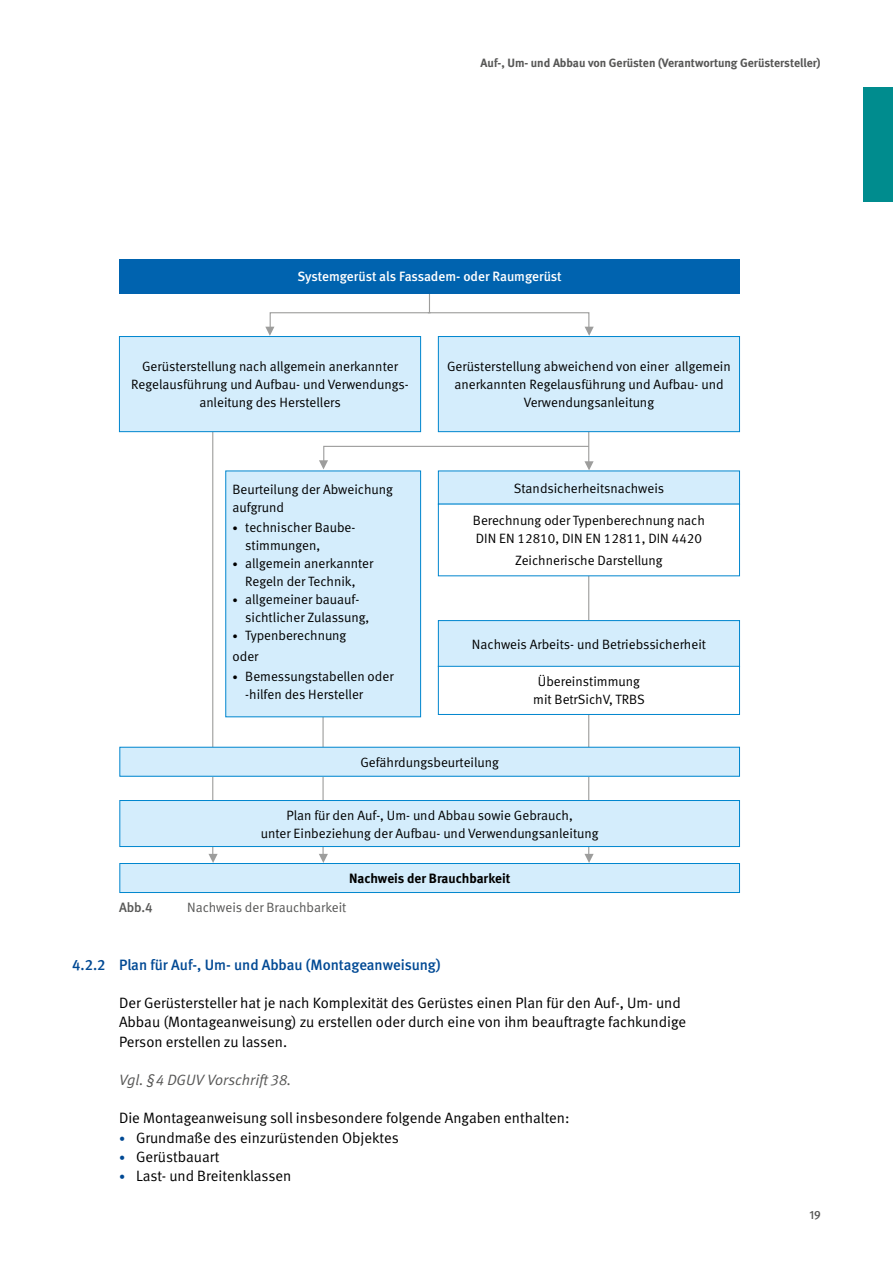
<style>
.page{position:relative;width:893px;height:1263px;background:#fff}
.page>*{position:absolute;margin:0;border:0;box-sizing:border-box;transform-origin:0 0}
.Fließtext_FT{font:15px/19.2px "DGUV Meta";color:#000}
.Überschriften_H3{font:500 15px "DGUV Meta";letter-spacing:-.005em;color:#004994}
.Fließtext_HW{font:italic 15px "DGUV Meta";color:#575756}
.Tabellen_und_Graphen_TI_zentriert{font:13.5px/18px "DGUV Meta";color:#000;text-align:center}
.Tabellen_und_Graphen_GT_weiß{font:500 13.5px "DGUV Meta";letter-spacing:-.005em;color:#fff}
.Tabellen_und_Graphen_TI{font:13.5px/18px "DGUV Meta";color:#000}
.t1{font:13.5px "DGUV Meta";color:#575756}
.Tabellen_und_Graphen_TI_zentriert-2{font:700 13.5px "DGUV Meta";color:#000}
.t2{font:500 13.5px "DGUV Meta";color:#575756}
.t3{font:700 12px "DGUV Meta";color:#575756}
.t4{font:500 12px "DGUV Meta";color:#575756}
.s1{font-size:10.5px}
.s2{font-size:12px;color:#004994}
</style>
<div class="page">
<svg style="left:584px;top:854px;width:10px;height:9px"></svg>
<hr style="left:588px;top:558px;width:1px;height:302px;background:#9d9d9c">
<svg style="left:319px;top:854px;width:9px;height:9px"></svg>
<hr style="left:322px;top:707px;width:2px;height:153px;background:#9d9d9c">
<svg style="left:208px;top:854px;width:10px;height:9px"></svg>
<hr style="left:212px;top:418px;width:1px;height:442px;background:#9d9d9c">
<div style="left:119px;top:336px;width:302px;height:96px;background:#d4edfc"></div>
<div style="left:119px;top:336px;width:302px;height:96px;border:1px solid #0086ce"></div>
<svg style="left:265px;top:312px;width:329px;height:24px"></svg>
<hr style="left:429px;top:267px;width:1px;height:46px;background:#9d9d9c">
<div style="left:119px;top:259px;width:621px;height:34px;background:#0063af"></div>
<div style="left:226px;top:471px;width:195px;height:246px;background:#d4edfc"></div>
<div style="left:120px;top:747px;width:619px;height:29px;background:#d4edfc"></div>
<div style="left:119px;top:747px;width:621px;height:30px;border:1px solid #0086ce"></div>
<div style="left:120px;top:800px;width:619px;height:46px;background:#d4edfc"></div>
<div style="left:119px;top:800px;width:621px;height:47px;border:1px solid #0086ce"></div>
<div style="left:120px;top:863px;width:619px;height:29px;background:#d4edfc"></div>
<div style="left:119px;top:863px;width:621px;height:30px;border:1px solid #0086ce"></div>
<div style="left:438px;top:471px;width:301px;height:33px;background:#d4edfc"></div>
<div style="left:438px;top:504px;width:301px;height:72px;background:#fff"></div>
<div style="left:438px;top:621px;width:301px;height:46px;background:#d4edfc"></div>
<div style="left:438px;top:620px;width:302px;height:47px;border:1px solid #0086ce"></div>
<div style="left:438px;top:666px;width:301px;height:48px;background:#fff"></div>
<div style="left:438px;top:666px;width:302px;height:49px;border:1px solid #0086ce"></div>
<svg style="left:319px;top:445px;width:275px;height:25px"></svg>
<hr style="left:588px;top:365px;width:1px;height:103px;background:#9d9d9c">
<div style="left:438px;top:336px;width:301px;height:96px;background:#d4edfc"></div>
<div style="left:438px;top:336px;width:302px;height:96px;border:1px solid #0086ce"></div>
<div style="left:863px;top:87px;width:30px;height:115px;background:#008c8e"></div>
<p class="t3" style="left:481px;top:56px;width:342px">Auf-, Um- und Abbau von Gerüsten (Verantwortung Gerüstersteller)</p>
<p class="Tabellen_und_Graphen_GT_weiß" style="left:297px;top:269px;width:266px">Systemgerüst als Fassadem- oder Raumgerüst</p>
<p class="Tabellen_und_Graphen_TI_zentriert" style="left:131px;top:358px;width:279px">Gerüsterstellung nach allgemein anerkannter<br>Regelausführung und Aufbau- und Verwendungs&shy;anleitung des Herstellers</p>
<p class="Tabellen_und_Graphen_TI" style="left:232px;top:481px;width:162px">Beurteilung der Abweichung aufgrund</p>
<p class="Tabellen_und_Graphen_TI_zentriert" style="left:245px;top:519px;width:110px;text-align:left;text-indent:-13px"><span class="s1">•</span> technischer Baube&shy;stimmungen,</p>
<p class="Tabellen_und_Graphen_TI_zentriert" style="left:232px;top:555px;width:142px"><span class="s1">•</span> allgemein anerkannter<br>Regeln der Technik,</p>
<p class="Tabellen_und_Graphen_TI_zentriert" style="left:245px;top:591px;width:126px;text-align:left;text-indent:-13px"><span class="s1">•</span> allgemeiner bauauf&shy;sichtlicher Zulassung,</p>
<p class="Tabellen_und_Graphen_TI_zentriert" style="left:232px;top:627px;width:115px"><span class="s1">•</span> Typenberechnung</p>
<p class="Tabellen_und_Graphen_TI" style="left:232px;top:647px;width:27px">oder</p>
<p class="Tabellen_und_Graphen_TI_zentriert" style="left:245px;top:667px;width:150px;text-align:left;text-indent:-13px"><span class="s1">•</span> Bemessungstabellen oder -hilfen des Hersteller</p>
<p class="Tabellen_und_Graphen_TI_zentriert" style="left:447px;top:358px;width:285px">Gerüsterstellung abweichend von einer allgemein anerkannten Regelausführung und Aufbau- und<br>Verwendungsanleitung</p>
<p class="Tabellen_und_Graphen_TI_zentriert" style="left:514px;top:479px;width:152px">Standsicherheitsnachweis</p>
<p class="Tabellen_und_Graphen_TI_zentriert" style="left:473px;top:512px;width:234px;text-align:left">Berechnung oder Typenberechnung nach<br>DIN EN 12810, DIN EN 12811, DIN 4420</p>
<p class="Tabellen_und_Graphen_TI_zentriert" style="left:515px;top:552px;width:149px">Zeichnerische Darstellung</p>
<p class="Tabellen_und_Graphen_TI_zentriert" style="left:472px;top:635px;width:236px">Nachweis Arbeits- und Betriebssicherheit</p>
<p class="Tabellen_und_Graphen_TI_zentriert" style="left:533px;top:673px;width:113px">Übereinstimmung mit BetrSichV, TRBS</p>
<p class="Tabellen_und_Graphen_TI_zentriert" style="left:360px;top:753px;width:140px">Gefährdungsbeurteilung</p>
<p class="Tabellen_und_Graphen_TI_zentriert" style="left:261px;top:806px;width:339px">Plan für den Auf-, Um- und Abbau sowie Gebrauch,<br>unter Einbeziehung der Aufbau- und Verwendungsanleitung</p>
<p class="Tabellen_und_Graphen_TI_zentriert-2" style="left:349px;top:870px;width:163px">Nachweis der Brauchbarkeit</p>
<p class="t2" style="left:119px;top:899px;width:35px">Abb.4</p>
<p class="t1" style="left:187px;top:899px;width:161px">Nachweis der Brauchbarkeit</p>
<h3 class="Überschriften_H3" style="left:72px;top:956px;width:370px">4.2.2 Plan für Auf-, Um- und Abbau (Montageanweisung)</h3>
<p class="Fließtext_FT" style="left:119px;top:994px;width:569px">Der Gerüstersteller hat je nach Komplexität des Gerüstes einen Plan für den Auf-, Um- und<br>Abbau (Montageanweisung) zu erstellen oder durch eine von ihm beauftragte fachkundige<br>Person erstellen zu lassen.</p>
<p class="Fließtext_HW" style="left:119px;top:1071px;width:174px">Vgl. §4 DGUV Vorschrift 38.</p>
<p class="Fließtext_FT" style="left:119px;top:1109px;width:452px">Die Montageanweisung soll insbesondere folgende Angaben enthalten:</p>
<p class="Fließtext_FT" style="left:119px;top:1128px;width:281px"><span class="s2">•</span> Grundmaße des einzurüstenden Objektes</p>
<p class="Fließtext_FT" style="left:119px;top:1147px;width:102px"><span class="s2">•</span> Gerüstbauart</p>
<p class="Fließtext_FT" style="left:119px;top:1166px;width:174px"><span class="s2">•</span> Last- und Breitenklassen</p>
<p class="t4" style="left:809px;top:1208px;width:13px">19</p>
</div>
